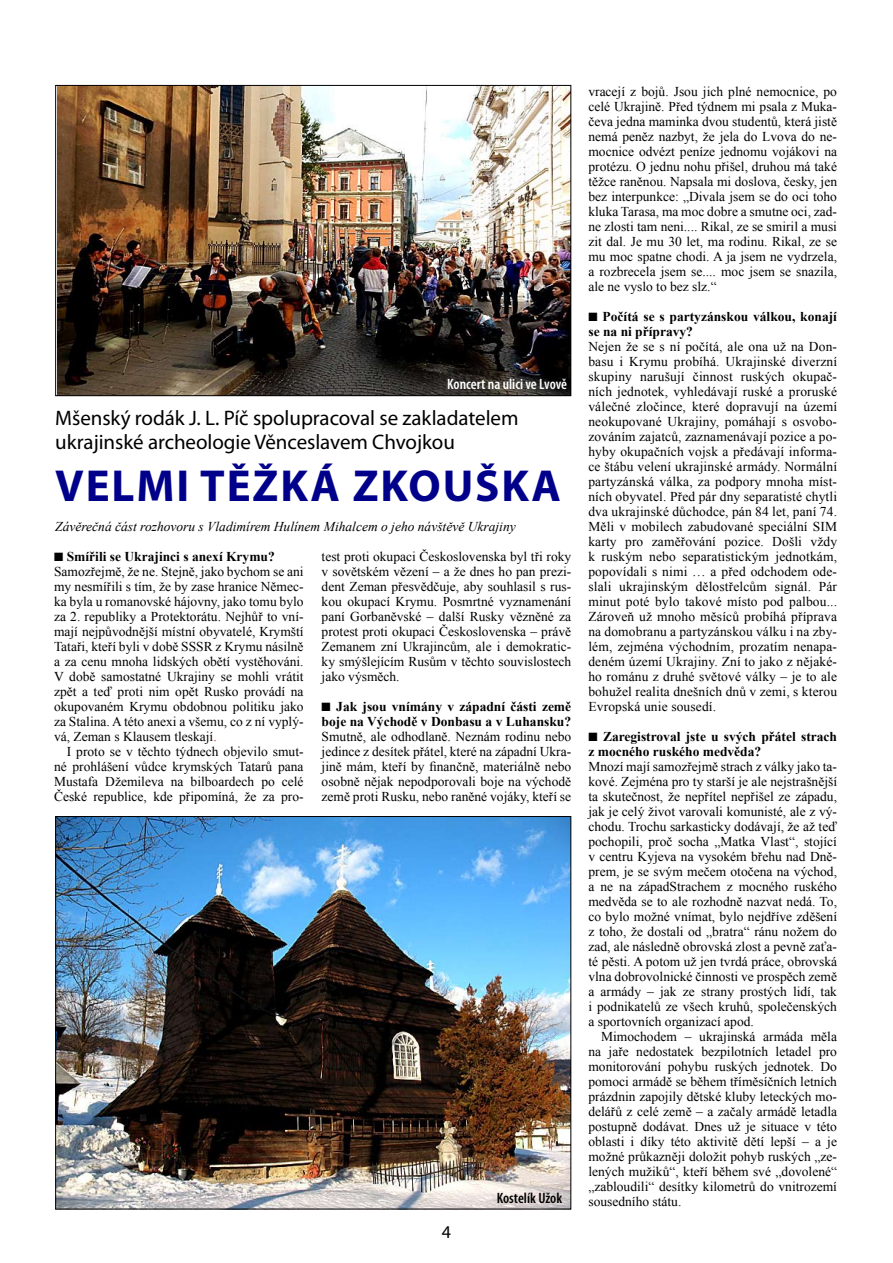
<style>
.page{position:relative;width:893px;height:1263px;background:#fff}
.page>*{position:absolute;margin:0;border:0;box-sizing:border-box;transform-origin:0 0}
.t1{font:700 45px "Myriad Pro";letter-spacing:.04em;color:#00008b}
.t2{font:21px/24px "Myriad Pro";letter-spacing:-.005em;color:#000}
.t3{font:18px "Myriad Pro";color:#000}
.t4{font:600 condensed 15px "Myriad Pro";color:#fff}
.t5{font:600 condensed 15px "Myriad Pro";color:#000}
.t6{font:13.5px/15px "Times New Roman";color:#000;text-align:justify}
.t7{font:700 13.5px/15px "Times New Roman";color:#000}
.t8{font:italic 13.5px "Times New Roman";color:#000}
.s1{font-weight:700}
.s2{color:#f00}
</style>
<div class="page">
<img style="left:58px;top:87px;width:511px;height:307px">
<div style="left:55px;top:85px;width:516px;height:311px;border:1px solid #000"></div>
<img style="left:57px;top:818px;width:512px;height:389px">
<p class="t4" style="left:447px;top:375px;width:121px">Koncert na ulici ve Lvově</p>
<h2 class="t2" style="left:55px;top:406px;width:465px">Mšenský rodák J. L. Píč spolupracoval se zakladatelem ukrajinské archeologie Věnceslavem Chvojkou</h2>
<h1 class="t1" style="left:55px;top:457px;width:507px">VELMI TĚŽKÁ ZKOUŠKA</h1>
<p class="t8" style="left:55px;top:517px;width:462px">Závěrečná část rozhovoru s Vladimírem Hulínem Mihalcem o jeho návštěvě Ukrajiny</p>
<p class="t6" style="left:54px;top:549px;width:251px;text-align:left">■ <span class="s1">Smířili se Ukrajinci s anexí Krymu?<br></span>Samozřejmě, že ne. Stejně, jako bychom se ani my nesmířili s tím, že by zase hranice Němec&shy;ka byla u romanovské hájovny, jako tomu bylo za 2. republiky a Protektorátu. Nejhůř to vní&shy;mají nejpůvodnější místní obyvatelé, Krymští Tataři, kteří byli v době SSSR z Krymu násilně a za cenu mnoha lidských obětí vystěhováni.<br>V době samostatné Ukrajiny se mohli vrátit zpět a teď proti nim opět Rusko provádí na okupovaném Krymu obdobnou politiku jako za Stalina. A této anexi a všemu, co z ní vyplý&shy;vá, Zeman s Klausem tleskají<span class="s2">.</span></p>
<p class="t6" style="left:54px;top:744px;width:251px;text-indent:13px">I proto se v těchto týdnech objevilo smut&shy;né prohlášení vůdce krymských Tatarů pana Mustafa Džemileva na bilboardech po celé České republice, kde připomíná, že za pro-</p>
<p class="t6" style="left:322px;top:549px;width:251px">test proti okupaci Československa byl tři roky v sovětském vězení – a že dnes ho pan prezi&shy;dent Zeman přesvědčuje, aby souhlasil s rus&shy;kou okupací Krymu. Posmrtné vyznamenání paní Gorbaněvské – další Rusky vězněné za protest proti okupaci Československa – právě Zemanem zní Ukrajincům, ale i demokratic&shy;ky smýšlejícím Rusům v těchto souvislostech jako výsměch.</p>
<p class="t7" style="left:322px;top:699px;width:251px">■ Jak jsou vnímány v západní části země boje na Východě v Donbasu a v Luhansku?</p>
<p class="t6" style="left:322px;top:729px;width:251px">Smutně, ale odhodlaně. Neznám rodinu nebo jedince z desítek přátel, které na západní Ukra&shy;jině mám, kteří by finančně, materiálně nebo osobně nějak nepodporovali boje na východě země proti Rusku, nebo raněné vojáky, kteří se</p>
<h3 class="t3" style="left:442px;top:1220px;width:11px">4</h3>
<p class="t5" style="left:497px;top:1189px;width:67px">Kostelík Užok</p>
<p class="t6" style="left:588px;top:84px;width:250px">vracejí z bojů. Jsou jich plné nemocnice, po celé Ukrajině. Před týdnem mi psala z Muka&shy;čeva jedna maminka dvou studentů, která jistě nemá peněz nazbyt, že jela do Lvova do ne&shy;mocnice odvézt peníze jednomu vojákovi na protézu. O jednu nohu přišel, druhou má také těžce raněnou. Napsala mi doslova, česky, jen bez interpunkce: „Divala jsem se do oci toho kluka Tarasa, ma moc dobre a smutne oci, zad&shy;ne zlosti tam neni.... Rikal, ze se smiril a musi zit dal. Je mu 30 let, ma rodinu. Rikal, ze se mu moc spatne chodi. A ja jsem ne vydrzela, a rozbrecela jsem se.... moc jsem se snazila, ale ne vyslo to bez slz.“</p>
<p class="t7" style="left:588px;top:309px;width:250px">■ Počítá se s partyzánskou válkou, konají se na ni přípravy?</p>
<p class="t6" style="left:588px;top:339px;width:250px">Nejen že se s ní počítá, ale ona už na Don&shy;basu i Krymu probíhá. Ukrajinské diverzní skupiny narušují činnost ruských okupač&shy;ních jednotek, vyhledávají ruské a proruské válečné zločince, které dopravují na území neokupované Ukrajiny, pomáhají s osvobo&shy;zováním zajatců, zaznamenávají pozice a po&shy;hyby okupačních vojsk a předávají informa&shy;ce štábu velení ukrajinské armády. Normální partyzánská válka, za podpory mnoha míst&shy;ních obyvatel. Před pár dny separatisté chytli dva ukrajinské důchodce, pán 84 let, paní 74.<br>Měli v mobilech zabudované speciální SIM karty pro zaměřování pozice. Došli vždy k ruským nebo separatistickým jednotkám, popovídali s nimi … a před odchodem ode&shy;slali ukrajinským dělostřelcům signál. Pár minut poté bylo takové místo pod palbou...<br>Zároveň už mnoho měsíců probíhá příprava na domobranu a partyzánskou válku i na zby&shy;lém, zejména východním, prozatím nenapa&shy;deném území Ukrajiny. Zní to jako z nějaké&shy;ho románu z druhé světové války – je to ale bohužel realita dnešních dnů v zemi, s kterou Evropská unie sousedí.</p>
<p class="t7" style="left:588px;top:729px;width:250px">■ Zaregistroval jste u svých přátel strach z mocného ruského medvěda?</p>
<p class="t6" style="left:588px;top:759px;width:250px">Mnozí mají samozřejmě strach z války jako ta&shy;kové. Zejména pro ty starší je ale nejstrašnější ta skutečnost, že nepřítel nepřišel ze západu, jak je celý život varovali komunisté, ale z vý&shy;chodu. Trochu sarkasticky dodávají, že až teď pochopili, proč socha „Matka Vlast“, stojící v centru Kyjeva na vysokém břehu nad Dně&shy;prem, je se svým mečem otočena na východ, a ne na západStrachem z mocného ruského medvěda se to ale rozhodně nazvat nedá. To, co bylo možné vnímat, bylo nejdříve zděšení z toho, že dostali od „bratra“ ránu nožem do zad, ale následně obrovská zlost a pevně zaťa&shy;té pěsti. A potom už jen tvrdá práce, obrovská vlna dobrovolnické činnosti ve prospěch země a armády – jak ze strany prostých lidí, tak i podnikatelů ze všech kruhů, společenských a sportovních organizací apod.</p>
<p class="t6" style="left:588px;top:1029px;width:250px;text-indent:13px">Mimochodem – ukrajinská armáda měla na jaře nedostatek bezpilotních letadel pro monitorování pohybu ruských jednotek. Do pomoci armádě se během tříměsíčních letních prázdnin zapojily dětské kluby leteckých mo&shy;delářů z celé země – a začaly armádě letadla postupně dodávat. Dnes už je situace v této oblasti i díky této aktivitě dětí lepší – a je možné průkazněji doložit pohyb ruských „ze&shy;lených mužiků“, kteří během své „dovolené“ „zabloudili“ desítky kilometrů do vnitrozemí sousedního státu.</p>
</div>
